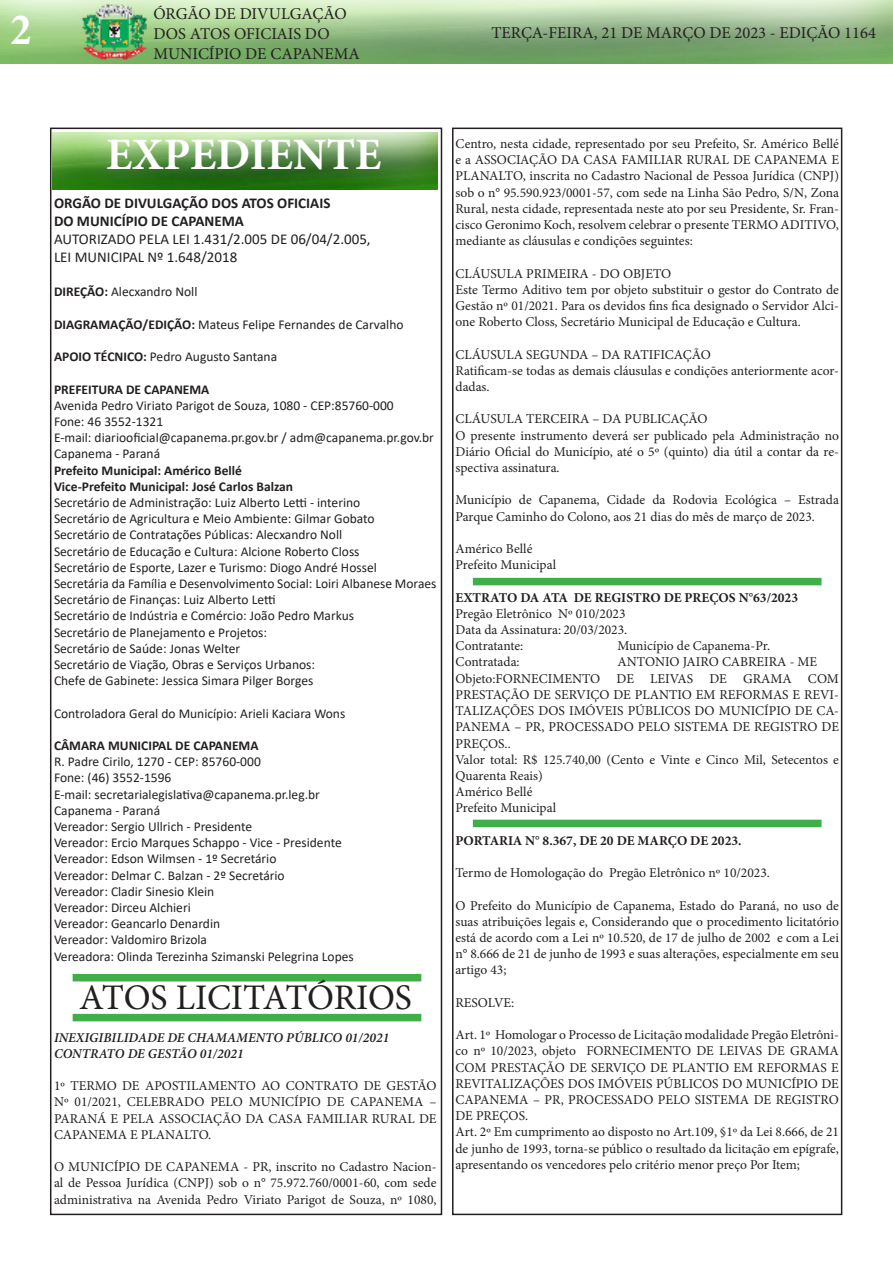
<style>
.page{position:relative;width:893px;height:1263px;background:#fff}
.page>*{position:absolute;margin:0;border:0;box-sizing:border-box;transform-origin:0 0}
.t1{font:700 45px "Minion Pro";color:#fff}
.t2{font:700 condensed 45px "Minion Pro";color:#fff}
.t3{font:36px "Minion Pro";letter-spacing:-.01em;color:#231f20}
.t4{font:16.5px/19.8px "Minion Pro";color:#231f20}
.t5{font:15px "Calibri";color:#231f20}
.t6{font:700 15px "Calibri";color:#231f20}
.t7{font:13.5px/16.2px "Minion Pro";color:#231f20;text-align:justify}
.t8{font:13.5px "Calibri";color:#231f20}
.t9{font:700 13.5px "Calibri";color:#231f20}
.t10{font:700 13.5px "Minion Pro";color:#231f20}
.t11{font:italic 600 13.5px "Minion Pro";color:#231f20}
.s1{font-weight:700}
</style>
<div class="page">
<div style="left:50px;top:128px;width:392px;height:1087px;border:2px solid #231f20"></div>
<img style="left:0;top:0;width:893px;height:64px">
<div style="left:452px;top:128px;width:390px;height:1087px;border:2px solid #231f20"></div>
<img style="left:53px;top:132px;width:384px;height:58px">
<div style="left:73px;top:974px;width:348px;height:7px;background:#40ae49"></div>
<div style="left:73px;top:1014px;width:348px;height:7px;background:#40ae49"></div>
<div style="left:473px;top:578px;width:348px;height:7px;background:#40ae49"></div>
<div style="left:473px;top:820px;width:348px;height:7px;background:#40ae49"></div>
<h1 class="t2" style="left:11px;top:-1px;width:22px">2</h1>
<p class="t4" style="left:153px;top:4px;width:208px">ÓRGÃO DE DIVULGAÇÃO<br>DOS ATOS OFICIAIS DO<br>MUNICÍPIO DE CAPANEMA</p>
<p class="t4" style="left:491px;top:23px;width:386px">TERÇA-FEIRA, 21 DE MARÇO DE 2023 - EDIÇÃO 1164</p>
<p class="t1" style="left:106px;top:123px;width:277px">EXPEDIENTE</p>
<p class="t6" style="left:54px;top:193px;width:278px">ORGÃO DE DIVULGAÇÃO DOS ATOS OFICIAIS</p>
<p class="t6" style="left:54px;top:211px;width:191px">DO MUNICÍPIO DE CAPANEMA</p>
<p class="t5" style="left:54px;top:229px;width:318px">AUTORIZADO PELA LEI 1.431/2.005 DE 06/04/2.005,</p>
<p class="t5" style="left:54px;top:247px;width:185px">LEI MUNICIPAL Nº 1.648/2018</p>
<p class="t8" style="left:54px;top:282px;width:145px"><span class="s1">DIREÇÃO:</span> Alecxandro Noll</p>
<p class="t8" style="left:54px;top:315px;width:351px"><span class="s1">DIAGRAMAÇÃO/EDIÇÃO:</span> Mateus Felipe Fernandes de Carvalho</p>
<p class="t8" style="left:54px;top:347px;width:225px"><span class="s1">APOIO TÉCNICO:</span> Pedro Augusto Santana</p>
<p class="t9" style="left:54px;top:379px;width:157px">PREFEITURA DE CAPANEMA</p>
<p class="t8" style="left:54px;top:396px;width:341px">Avenida Pedro Viriato Parigot de Souza, 1080 - CEP:85760-000</p>
<p class="t8" style="left:54px;top:412px;width:111px">Fone: 46 3552-1321</p>
<p class="t8" style="left:54px;top:428px;width:381px">E-mail: diariooficial@capanema.pr.gov.br / adm@capanema.pr.gov.br</p>
<p class="t8" style="left:54px;top:444px;width:108px">Capanema - Paraná</p>
<p class="t9" style="left:54px;top:460px;width:189px">Prefeito Municipal: Américo Bellé</p>
<p class="t9" style="left:54px;top:477px;width:241px">Vice-Prefeito Municipal: José Carlos Balzan</p>
<p class="t8" style="left:54px;top:493px;width:308px">Secretário de Administração: Luiz Alberto Letti - interino</p>
<p class="t8" style="left:54px;top:509px;width:322px">Secretário de Agricultura e Meio Ambiente: Gilmar Gobato</p>
<p class="t8" style="left:54px;top:525px;width:290px">Secretário de Contratações Públicas: Alecxandro Noll</p>
<p class="t8" style="left:54px;top:542px;width:307px">Secretário de Educação e Cultura: Alcione Roberto Closs</p>
<p class="t8" style="left:54px;top:558px;width:324px">Secretário de Esporte, Lazer e Turismo: Diogo André Hossel</p>
<p class="t8" style="left:54px;top:574px;width:384px">Secretária da Família e Desenvolvimento Social: Loiri Albanese Moraes</p>
<p class="t8" style="left:54px;top:590px;width:223px">Secretário de Finanças: Luiz Alberto Letti</p>
<p class="t8" style="left:54px;top:606px;width:302px">Secretário de Indústria e Comércio: João Pedro Markus</p>
<p class="t8" style="left:54px;top:623px;width:215px">Secretário de Planejamento e Projetos:</p>
<p class="t8" style="left:54px;top:639px;width:188px">Secretário de Saúde: Jonas Welter</p>
<p class="t8" style="left:54px;top:655px;width:263px">Secretário de Viação, Obras e Serviços Urbanos:</p>
<p class="t8" style="left:54px;top:671px;width:261px">Chefe de Gabinete: Jessica Simara Pilger Borges</p>
<p class="t8" style="left:54px;top:704px;width:293px">Controladora Geral do Município: Arieli Kaciara Wons</p>
<p class="t9" style="left:54px;top:736px;width:206px">CÂMARA MUNICIPAL DE CAPANEMA</p>
<p class="t8" style="left:54px;top:752px;width:208px">R. Padre Cirilo, 1270 - CEP: 85760-000</p>
<p class="t8" style="left:54px;top:768px;width:119px">Fone: (46) 3552-1596</p>
<p class="t8" style="left:54px;top:785px;width:267px">E-mail: secretarialegislativa@capanema.pr.leg.br</p>
<p class="t8" style="left:54px;top:801px;width:108px">Capanema - Paraná</p>
<p class="t8" style="left:54px;top:817px;width:200px">Vereador: Sergio Ullrich - Presidente</p>
<p class="t8" style="left:54px;top:833px;width:289px">Vereador: Ercio Marques Schappo - Vice - Presidente</p>
<p class="t8" style="left:54px;top:849px;width:224px">Vereador: Edson Wilmsen - 1º Secretário</p>
<p class="t8" style="left:54px;top:866px;width:232px">Vereador: Delmar C. Balzan - 2º Secretário</p>
<p class="t8" style="left:54px;top:882px;width:162px">Vereador: Cladir Sinesio Klein</p>
<p class="t8" style="left:54px;top:898px;width:138px">Vereador: Dirceu Alchieri</p>
<p class="t8" style="left:54px;top:914px;width:168px">Vereador: Geancarlo Denardin</p>
<p class="t8" style="left:54px;top:930px;width:155px">Vereador: Valdomiro Brizola</p>
<p class="t8" style="left:54px;top:947px;width:301px">Vereadora: Olinda Terezinha Szimanski Pelegrina Lopes</p>
<p class="t3" style="left:79px;top:973px;width:334px">ATOS LICITATÓRIOS</p>
<p class="t11" style="left:54px;top:1028px;width:337px">INEXIGIBILIDADE DE CHAMAMENTO PÚBLICO 01/2021</p>
<p class="t11" style="left:54px;top:1044px;width:191px">CONTRATO DE GESTÃO 01/2021</p>
<p class="t7" style="left:54px;top:1078px;width:384px">1º TERMO DE APOSTILAMENTO AO CONTRATO DE GESTÃO Nº 01/2021, CELEBRADO PELO MUNICÍPIO DE CAPANEMA – PARANÁ E PELA ASSOCIAÇÃO DA CASA FAMILIAR RURAL DE CAPANEMA E PLANALTO.</p>
<p class="t7" style="left:54px;top:1159px;width:384px">O MUNICÍPIO DE CAPANEMA - PR, inscrito no Cadastro Nacion&shy;al de Pessoa Jurídica (CNPJ) sob o n° 75.972.760/0001-60, com sede administrativa na Avenida Pedro Viriato Parigot de Souza, nº 1080,</p>
<p class="t7" style="left:455px;top:136px;width:385px">Centro, nesta cidade, representado por seu Prefeito, Sr. Américo Bellé e a ASSOCIAÇÃO DA CASA FAMILIAR RURAL DE CAPANEMA E PLANALTO, inscrita no Cadastro Nacional de Pessoa Jurídica (CNPJ) sob o n° 95.590.923/0001-57, com sede na Linha São Pedro, S/N, Zona Rural, nesta cidade, representada neste ato por seu Presidente, Sr. Fran&shy;cisco Geronimo Koch, resolvem celebrar o presente TERMO ADITIVO, mediante as cláusulas e condições seguintes:</p>
<p class="t7" style="left:455px;top:265px;width:217px">CLÁUSULA PRIMEIRA - DO OBJETO</p>
<p class="t7" style="left:455px;top:281px;width:385px">Este Termo Aditivo tem por objeto substituir o gestor do Contrato de Gestão nº 01/2021. Para os devidos fins fica designado o Servidor Alci&shy;one Roberto Closs, Secretário Municipal de Educação e Cultura.</p>
<p class="t7" style="left:455px;top:346px;width:257px">CLÁUSULA SEGUNDA – DA RATIFICAÇÃO</p>
<p class="t7" style="left:455px;top:362px;width:385px">Ratificam-se todas as demais cláusulas e condições anteriormente acor&shy;dadas.</p>
<p class="t7" style="left:455px;top:411px;width:253px">CLÁUSULA TERCEIRA – DA PUBLICAÇÃO</p>
<p class="t7" style="left:455px;top:427px;width:385px">O presente instrumento deverá ser publicado pela Administração no Diário Oficial do Município, até o 5º (quinto) dia útil a contar da re&shy;spectiva assinatura.</p>
<p class="t7" style="left:455px;top:492px;width:385px">Município de Capanema, Cidade da Rodovia Ecológica – Estrada<br>Parque Caminho do Colono, aos 21 dias do mês de março de 2023.</p>
<p class="t7" style="left:455px;top:541px;width:78px">Américo Bellé</p>
<p class="t7" style="left:455px;top:557px;width:102px">Prefeito Municipal</p>
<p class="t10" style="left:455px;top:588px;width:344px">EXTRATO DA ATA DE REGISTRO DE PREÇOS N°63/2023</p>
<p class="t7" style="left:455px;top:605px;width:172px">Pregão Eletrônico Nº 010/2023</p>
<p class="t7" style="left:455px;top:622px;width:173px">Data da Assinatura: 20/03/2023.</p>
<p class="t7" style="left:455px;top:638px;width:69px">Contratante:</p>
<p class="t7" style="left:617px;top:638px;width:154px">Município de Capanema-Pr.</p>
<p class="t7" style="left:455px;top:654px;width:66px">Contratada:</p>
<p class="t7" style="left:617px;top:654px;width:201px">ANTONIO JAIRO CABREIRA - ME</p>
<p class="t7" style="left:455px;top:670px;width:385px">Objeto:FORNECIMENTO DE LEIVAS DE GRAMA COM PRESTAÇÃO DE SERVIÇO DE PLANTIO EM REFORMAS E REVI-TALIZAÇÕES DOS IMÓVEIS PÚBLICOS DO MUNICÍPIO DE CA-PANEMA – PR, PROCESSADO PELO SISTEMA DE REGISTRO DE PREÇOS..</p>
<p class="t7" style="left:455px;top:751px;width:385px">Valor total: R$ 125.740,00 (Cento e Vinte e Cinco Mil, Setecentos e<br>Quarenta Reais)</p>
<p class="t7" style="left:455px;top:784px;width:78px">Américo Bellé</p>
<p class="t7" style="left:455px;top:800px;width:102px">Prefeito Municipal</p>
<p class="t10" style="left:455px;top:831px;width:288px">PORTARIA N° 8.367, DE 20 DE MARÇO DE 2023.</p>
<p class="t7" style="left:455px;top:865px;width:316px">Termo de Homologação do Pregão Eletrônico nº 10/2023.</p>
<p class="t7" style="left:455px;top:897px;width:385px">O Prefeito do Município de Capanema, Estado do Paraná, no uso de suas atribuições legais e, Considerando que o procedimento licitatório está de acordo com a Lei nº 10.520, de 17 de julho de 2002 e com a Lei n° 8.666 de 21 de junho de 1993 e suas alterações, especialmente em seu artigo 43;</p>
<p class="t7" style="left:455px;top:994px;width:60px">RESOLVE:</p>
<p class="t7" style="left:455px;top:1027px;width:385px">Art. 1º Homologar o Processo de Licitação modalidade Pregão Eletrôni&shy;co nº 10/2023, objeto FORNECIMENTO DE LEIVAS DE GRAMA COM PRESTAÇÃO DE SERVIÇO DE PLANTIO EM REFORMAS E REVITALIZAÇÕES DOS IMÓVEIS PÚBLICOS DO MUNICÍPIO DE CAPANEMA – PR, PROCESSADO PELO SISTEMA DE REGISTRO DE PREÇOS.</p>
<p class="t7" style="left:455px;top:1124px;width:385px">Art. 2º Em cumprimento ao disposto no Art.109, §1º da Lei 8.666, de 21 de junho de 1993, torna-se público o resultado da licitação em epígrafe, apresentando os vencedores pelo critério menor preço Por Item;</p>
</div>
